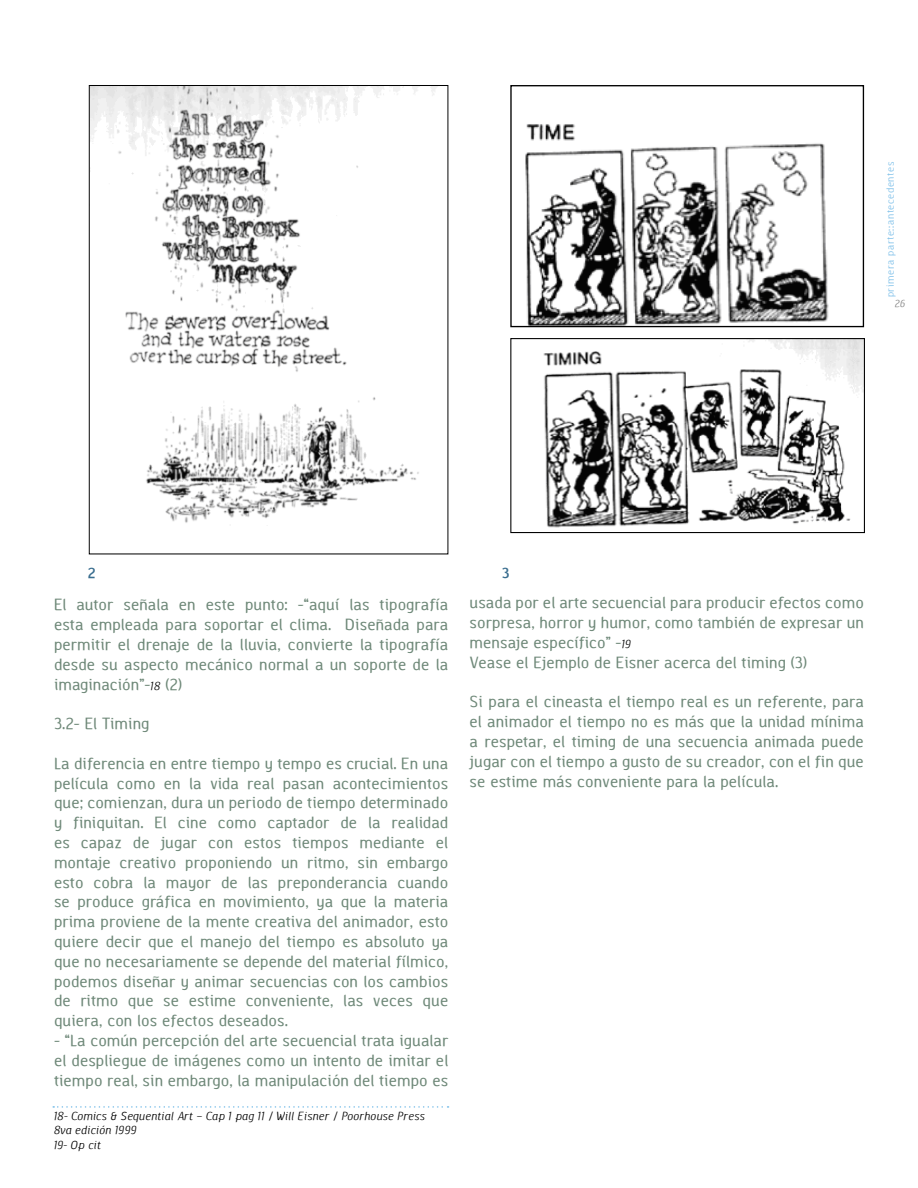
<style>
.page{position:relative;width:918px;height:1188px;background:#fff}
.page>*{position:absolute;margin:0;border:0;box-sizing:border-box;transform-origin:0 0}
.t1{font:16.5px/19.8px "Indo Sans 03";color:#6e8878;text-align:justify}
.t2{font:700 15px "Indo Sans 03";color:#3a6e8f}
.t3{font:italic 12px/14.4px "Indo Sans 03";color:#000}
.t4{font:300 10.5px "Indo Sans 03";letter-spacing:.05em;color:#78bde8}
.t5{font:italic 10.5px "Indo Sans 03";color:#808080}
.s1{font-style:italic;font-size:12px;color:#000}
</style>
<div class="page">
<img style="left:91px;top:87px;width:346px;height:436px">
<img style="left:525px;top:124px;width:304px;height:201px">
<div style="left:510px;top:85px;width:354px;height:242px;border:1px solid #000"></div>
<img style="left:543px;top:340px;width:320px;height:188px">
<div style="left:510px;top:338px;width:355px;height:195px;border:1px solid #000"></div>
<svg style="left:53px;top:1106px;width:396px;height:2px"></svg>
<p class="t4" style="left:885px;top:297px;width:137px;rotate:-90deg">primera parte::antecedentes</p>
<p class="t5" style="left:895px;top:299px;width:12px">26</p>
<p class="t2" style="left:88px;top:565px;width:9px">2</p>
<p class="t1" style="left:54px;top:596px;width:396px">El autor señala en este punto: -“aquí las tipografía esta empleada para soportar el clima. Diseñada para permitir el drenaje de la lluvia, convierte la tipografía desde su aspecto mecánico normal a un soporte de la imaginación”-<span class="s1">18</span> (2)</p>
<p class="t1" style="left:54px;top:715px;width:97px">3.2- El Timing</p>
<p class="t1" style="left:54px;top:755px;width:396px">La diferencia en entre tiempo y tempo es crucial. En una película como en la vida real pasan acontecimientos que; comienzan, dura un periodo de tiempo determinado y finiquitan. El cine como captador de la realidad es capaz de jugar con estos tiempos mediante el montaje creativo proponiendo un ritmo, sin embargo esto cobra la mayor de las preponderancia cuando se produce gráfica en movimiento, ya que la materia prima proviene de la mente creativa del animador, esto quiere decir que el manejo del tiempo es absoluto ya que no necesariamente se depende del material fílmico, podemos diseñar y animar secuencias con los cambios de ritmo que se estime conveniente, las veces que quiera, con los efectos deseados.</p>
<p class="t1" style="left:54px;top:1032px;width:396px">- “La común percepción del arte secuencial trata igualar el despliegue de imágenes como un intento de imitar el tiempo real, sin embargo, la manipulación del tiempo es</p>
<p class="t3" style="left:54px;top:1110px;width:373px">18- Comics &amp; Sequential Art – Cap 1 pag 11 / Will Eisner / Poorhouse Press<br>8va edición 1999<br>19- Op cit</p>
<p class="t2" style="left:502px;top:565px;width:9px">3</p>
<p class="t1" style="left:470px;top:594px;width:396px;text-align:left">usada por el arte secuencial para producir efectos como sorpresa, horror y humor, como también de expresar un mensaje específico” -<span class="s1">19<br></span>Vease el Ejemplo de Eisner acerca del timing (3)</p>
<p class="t1" style="left:470px;top:693px;width:396px">Si para el cineasta el tiempo real es un referente, para el animador el tiempo no es más que la unidad mínima a respetar, el timing de una secuencia animada puede jugar con el tiempo a gusto de su creador, con el fin que se estime más conveniente para la película.</p>
</div>
